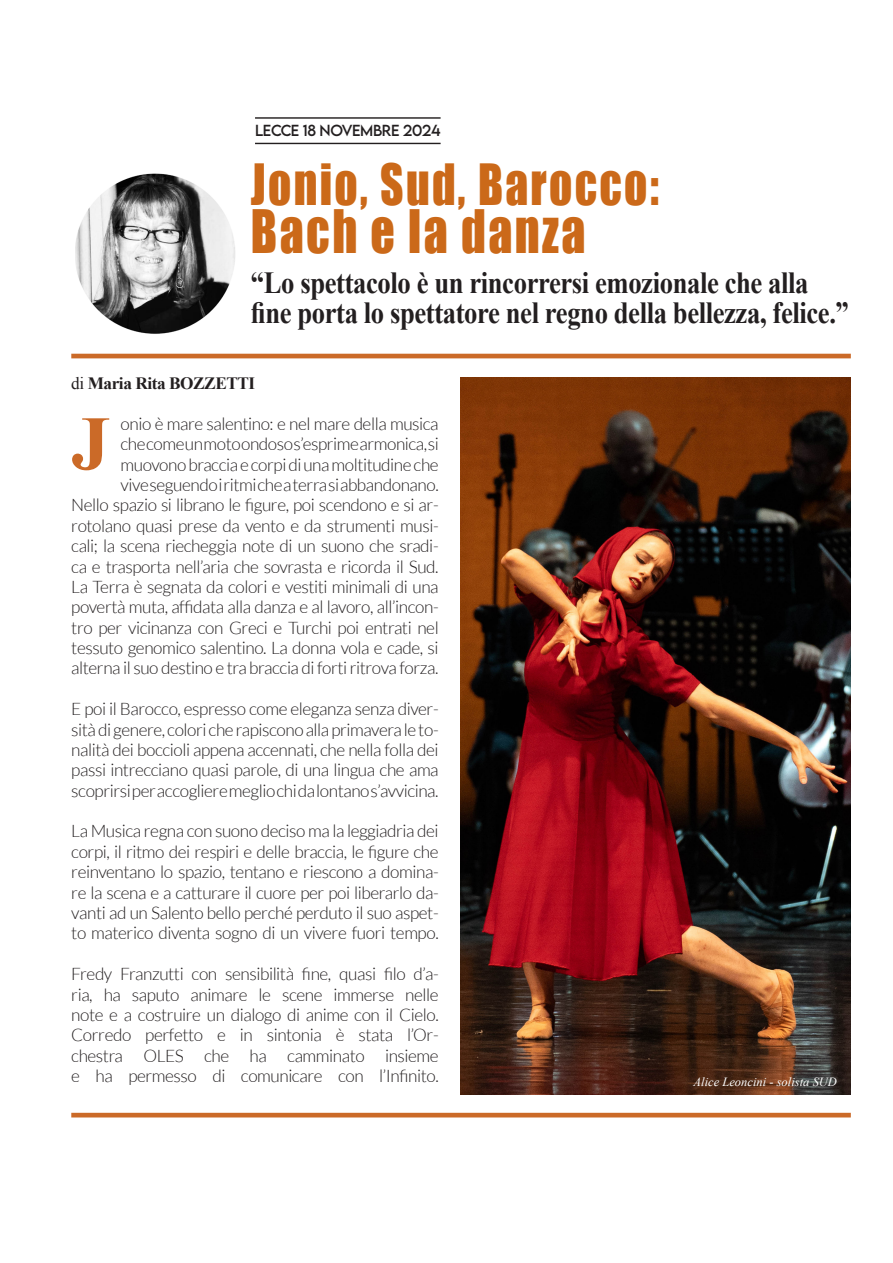
<style>
.page{position:relative;width:893px;height:1263px;background:#fff}
.page>*{position:absolute;margin:0;border:0;box-sizing:border-box;transform-origin:0 0}
.t1{font:700 76.8px "Times New Roman";color:#cb6a28}
.t2{font:55.05px "Impact";letter-spacing:.05em;color:#cb6919;scale:.87 1}
.t3{font:52.35px "Impact";letter-spacing:.05em;color:#cb6919;scale:.87 1}
.t4{font:700 30.6px/29.8px "Times New Roman";letter-spacing:-.015em;color:#231f20;scale:.87 1}
.t5{font:300 17.25px/20.4px "Lato";letter-spacing:-.025em;color:#231f20;text-align:justify}
.t6{font:700 17.25px "Times New Roman";letter-spacing:-.025em;color:#231f20}
.t7{font:14.25px "LEMONMILK";letter-spacing:-.025em;color:#231f20}
.t8{font:italic 12.6px "Times New Roman";color:#fff}
.s1{font-weight:400}
</style>
<div class="page">
<hr style="left:71px;top:354px;width:780px;height:4px;background:#cb6a28">
<img style="left:460px;top:377px;width:391px;height:718px">
<img style="left:75px;top:173px;width:160px;height:161px">
<hr style="left:255px;top:117px;width:186px;height:2px;background:#231f20">
<hr style="left:255px;top:143px;width:186px;height:1px;background:#231f20">
<hr style="left:71px;top:1113px;width:780px;height:4px;background:#cb6a28">
<p class="t7" style="left:255px;top:121px;width:187px">LECCE 18 NOVEMBRE 2024</p>
<p class="t3" style="left:251px;top:144px;width:470px">Jonio, Sud, Barocco:</p>
<p class="t2" style="left:251px;top:188px;width:386px">Bach e la danza</p>
<p class="t4" style="left:251px;top:267px;width:689px">“Lo spettacolo è un rincorrersi emozionale che alla fine porta lo spettatore nel regno della bellezza, felice.”</p>
<p class="t6" style="left:71px;top:371px;width:185px"><span class="s1">di</span> Maria Rita BOZZETTI</p>
<p class="t5" style="left:121px;top:414px;width:320px">onio è mare salentino: e nel mare della musica che come un moto ondoso s’esprime armonica, si muovono braccia e corpi di una moltitudine che vive seguendo i ritmi che a terra si abbandonano.</p>
<p class="t5" style="left:71px;top:495px;width:369px">Nello spazio si librano le figure, poi scendono e si ar&shy;rotolano quasi prese da vento e da strumenti musi&shy;cali; la scena riecheggia note di un suono che sradi&shy;ca e trasporta nell’aria che sovrasta e ricorda il Sud.</p>
<p class="t5" style="left:71px;top:577px;width:369px">La Terra è segnata da colori e vestiti minimali di una povertà muta, affidata alla danza e al lavoro, all’incon&shy;tro per vicinanza con Greci e Turchi poi entrati nel tessuto genomico salentino. La donna vola e cade, si alterna il suo destino e tra braccia di forti ritrova forza.</p>
<p class="t5" style="left:71px;top:699px;width:369px">E poi il Barocco, espresso come eleganza senza diver&shy;sità di genere, colori che rapiscono alla primavera le to&shy;nalità dei boccioli appena accennati, che nella folla dei passi intrecciano quasi parole, di una lingua che ama scoprirsi per accogliere meglio chi da lontano s’avvicina.</p>
<p class="t5" style="left:71px;top:821px;width:369px">La Musica regna con suono deciso ma la leggiadria dei corpi, il ritmo dei respiri e delle braccia, le figure che reinventano lo spazio, tentano e riescono a domina&shy;re la scena e a catturare il cuore per poi liberarlo da&shy;vanti ad un Salento bello perché perduto il suo aspet&shy;to materico diventa sogno di un vivere fuori tempo.</p>
<p class="t5" style="left:71px;top:964px;width:369px">Fredy Franzutti con sensibilità fine, quasi filo d’a&shy;ria, ha saputo animare le scene immerse nelle note e a costruire un dialogo di anime con il Cielo.</p>
<p class="t5" style="left:71px;top:1025px;width:369px">Corredo perfetto e in sintonia è stata l’Or&shy;chestra OLES che ha camminato insieme e ha permesso di comunicare con l’Infinito.</p>
<p class="t1" style="left:71px;top:390px;width:40px">J</p>
<p class="t8" style="left:693px;top:1073px;width:145px">Alice Leoncini - solista SUD</p>
</div>
